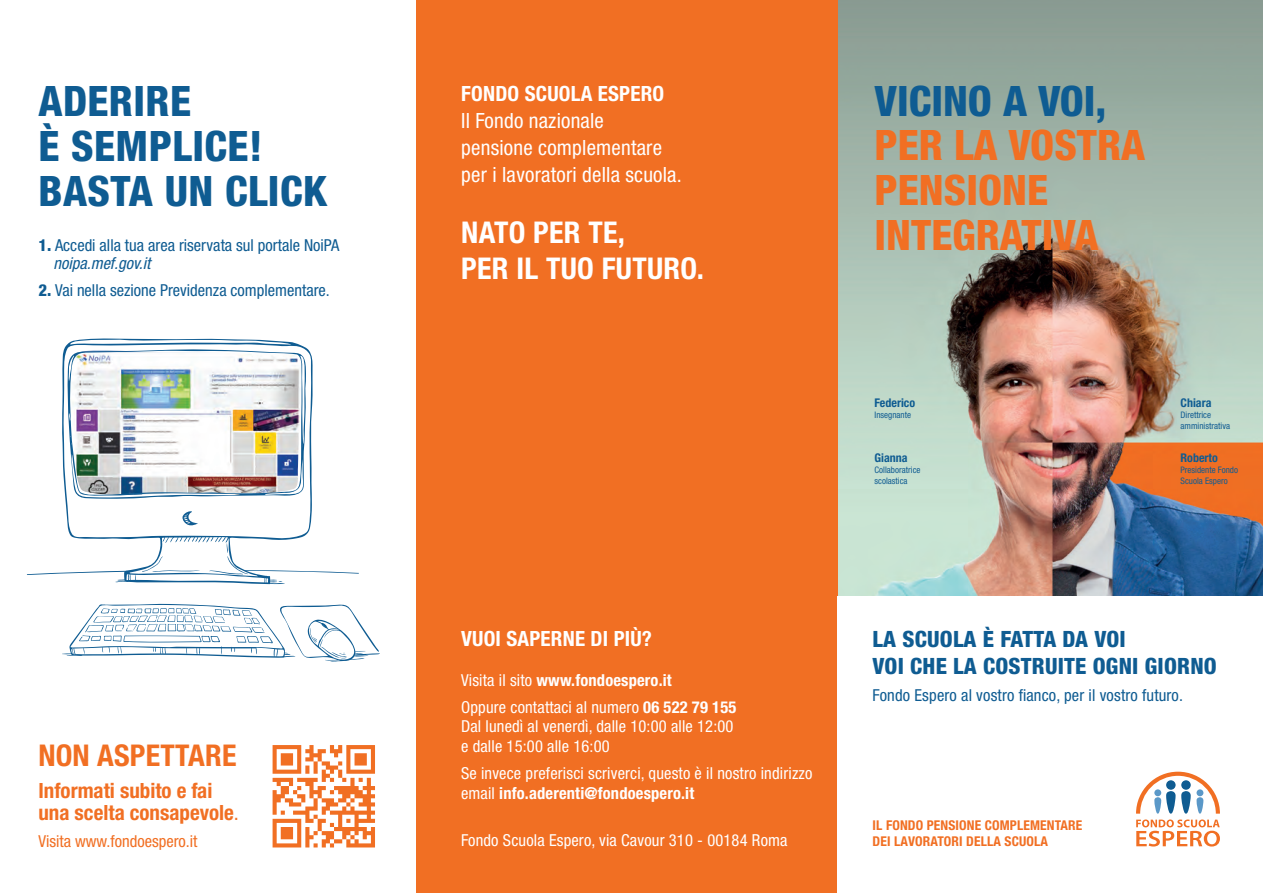
<style>
.page{position:relative;width:1263px;height:893px;background:#fff}
.page>*{position:absolute;margin:0;border:0;box-sizing:border-box;transform-origin:0 0}
.t1{font:800 condensed 42px/45px "Helvetica Neue LT Std";letter-spacing:.01em;color:#0f5c92}
.t2{font:800 condensed 42px/45px "Helvetica Neue LT Std";color:#f16f23}
.t3{font:700 condensed 30px/36px "Helvetica Neue LT Std";letter-spacing:.01em;color:#fff}
.t4{font:700 condensed 30px "Helvetica Neue LT Std";letter-spacing:.01em;color:#f16f23}
.t5{font:800 condensed 22.5px/27px "Helvetica Neue LT Std";letter-spacing:.01em;color:#0f5c92}
.t6{font:condensed 21px/27px "Helvetica Neue LT Std";letter-spacing:.01em;color:#fff}
.t7{font:700 condensed 21px/22.5px "Helvetica Neue LT Std";color:#f16f23}
.t8{font:700 condensed 21px "Helvetica Neue LT Std";letter-spacing:.01em;color:#fff}
.t9{font:condensed 16.5px/19.8px "Helvetica Neue LT Std";letter-spacing:.01em;color:#fff}
.t10{font:condensed 16.5px/18px "Helvetica Neue LT Std";color:#0f5c92}
.t11{font:condensed 16.5px "Helvetica Neue LT Std";color:#f16f23}
.t12{font:700 condensed 13.5px/16.5px "Helvetica Neue LT Std";letter-spacing:.01em;color:#f16f23}
.t13{font:700 condensed 12px "Helvetica Neue LT Std";color:#0f5c92}
.t14{font:condensed 9px/10.5px "Helvetica Neue LT Std";color:#0f5c92}
.s1{font-weight:800}
.s2{font-style:italic}
.s3{font-weight:400}
.s4{font-weight:700}
</style>
<div class="page">
<img style="left:838px;top:0;width:425px;height:596px">
<div style="left:412px;top:0;width:426px;height:893px;background:#f16f23"></div>
<div style="left:0;top:0;width:415px;height:893px;background:#fff"></div>
<svg style="left:1136px;top:772px;width:84px;height:74px"></svg>
<svg style="left:27px;top:572px;width:35px;height:3px"></svg>
<svg style="left:62px;top:338px;width:251px;height:246px"></svg>
<img style="left:67px;top:349px;width:239px;height:150px">
<svg style="left:142px;top:556px;width:58px;height:16px"></svg>
<svg style="left:209px;top:570px;width:150px;height:4px"></svg>
<svg style="left:227px;top:556px;width:21px;height:18px"></svg>
<svg style="left:226px;top:543px;width:2px;height:10px"></svg>
<svg style="left:62px;top:604px;width:318px;height:58px"></svg>
<svg style="left:273px;top:745px;width:102px;height:102px"></svg>
<h1 class="t1" style="left:38px;top:78px;width:290px">ADERIRE<br>È SEMPLICE!<br>BASTA UN CLICK</h1>
<p class="t10" style="left:53px;top:236px;width:287px;text-indent:-15px"><span class="s1">1.</span> Accedi alla tua area riservata sul portale NoiPA <span class="s2">noipa.mef.gov.it</span></p>
<p class="t10" style="left:38px;top:281px;width:293px"><span class="s1">2.</span> Vai nella sezione Previdenza complementare.</p>
<h2 class="t4" style="left:38px;top:738px;width:200px">NON ASPETTARE</h2>
<p class="t7" style="left:38px;top:779px;width:202px">Informati subito e fai una scelta consapevole<span class="s3">.</span></p>
<p class="t11" style="left:38px;top:832px;width:161px">Visita www.fondoespero.it</p>
<p class="t8" style="left:461px;top:81px;width:204px">FONDO SCUOLA ESPERO</p>
<p class="t6" style="left:461px;top:107px;width:222px">Il Fondo nazionale<br>pensione complementare per i lavoratori della scuola.</p>
<h2 class="t3" style="left:461px;top:214px;width:244px">NATO PER TE,<br>PER IL TUO FUTURO.</h2>
<p class="t8" style="left:461px;top:626px;width:192px">VUOI SAPERNE DI PIÙ?</p>
<p class="t9" style="left:461px;top:666px;width:277px;line-height:27px">Visita il sito <span class="s4">www.fondoespero.it<br></span>Oppure contattaci al numero <span class="s4">06 522 79 155</span></p>
<p class="t9" style="left:461px;top:716px;width:274px">Dal lunedì al venerdì, dalle 10:00 alle 12:00 e dalle 15:00 alle 16:00</p>
<p class="t9" style="left:461px;top:763px;width:353px">Se invece preferisci scriverci, questo è il nostro indirizzo email <span class="s4">info.aderenti@fondoespero.it</span></p>
<p class="t9" style="left:461px;top:830px;width:328px">Fondo Scuola Espero, via Cavour 310 - 00184 Roma</p>
<h1 class="t1" style="left:874px;top:77px;width:233px">VICINO A VOI,</h1>
<h1 class="t2" style="left:874px;top:122px;width:272px">PER LA VOSTRA<br>PENSIONE<br>INTEGRATIVA</h1>
<p class="t13" style="left:874px;top:396px;width:42px">Federico</p>
<p class="t14" style="left:874px;top:410px;width:38px">Insegnante</p>
<p class="t13" style="left:874px;top:451px;width:35px">Gianna</p>
<p class="t14" style="left:874px;top:465px;width:47px">Collaboratrice scolastica</p>
<p class="t13" style="left:1180px;top:396px;width:32px">Chiara</p>
<p class="t14" style="left:1180px;top:410px;width:51px">Direttrice amministrativa</p>
<p class="t13" style="left:1180px;top:451px;width:39px">Roberto</p>
<p class="t14" style="left:1180px;top:465px;width:59px">Presidente Fondo<br>Scuola Espero</p>
<h3 class="t5" style="left:873px;top:625px;width:346px">LA SCUOLA È FATTA DA VOI<br>VOI CHE LA COSTRUITE OGNI GIORNO</h3>
<p class="t10" style="left:873px;top:686px;width:312px">Fondo Espero al vostro fianco, per il vostro futuro.</p>
<p class="t12" style="left:873px;top:816px;width:211px">IL FONDO PENSIONE COMPLEMENTARE<br>DEI LAVORATORI DELLA SCUOLA</p>
</div>
